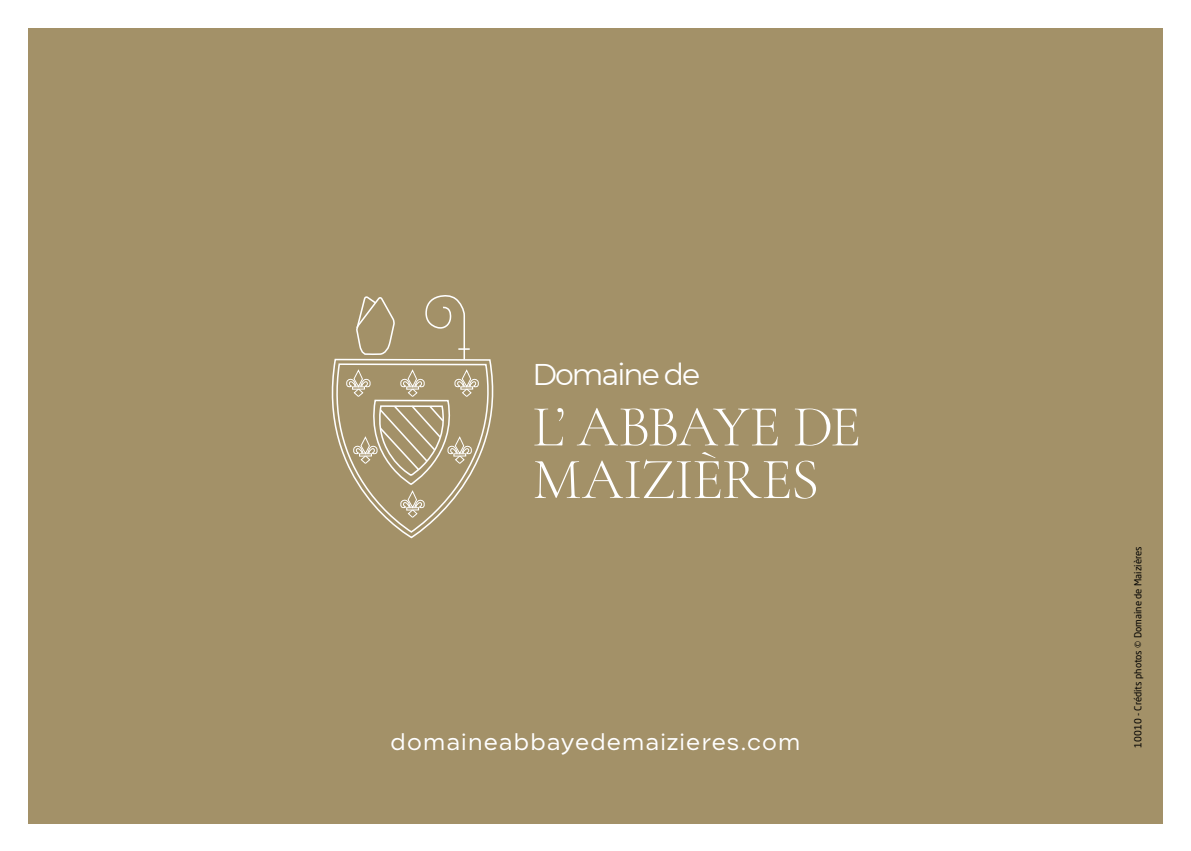
<style>
.page{position:relative;width:1191px;height:851px;background:#fff}
.page>*{position:absolute;margin:0;border:0;box-sizing:border-box;transform-origin:0 0}
.t1{font:300 58.8px/52.6px "Cormorant Garamond";letter-spacing:-.025em;color:#fff}
.t2{font:30px "Montserrat";letter-spacing:-.065em;color:#fff}
.t3{font:24px "Draft A";letter-spacing:.025em;color:#fff}
.t4{font:9.6px "Neo Sans Std";color:#000}
</style>
<div class="page">
<div style="left:28px;top:28px;width:1134px;height:795px;background:#a39168"></div>
<svg style="left:332px;top:295px;width:162px;height:243px"></svg>
<h2 class="t2" style="left:532px;top:353px;width:169px">Domaine de</h2>
<h1 class="t1" style="left:532px;top:400px;width:330px">L’ ABBAYE DE<br>MAIZIÈRES</h1>
<h3 class="t3" style="left:390px;top:726px;width:412px">domaineabbayedemaizieres.com</h3>
<p class="t4" style="left:1132px;top:747px;width:203px;rotate:-90deg">10010 - Crédits photos © Domaine de Maizières</p>
</div>
